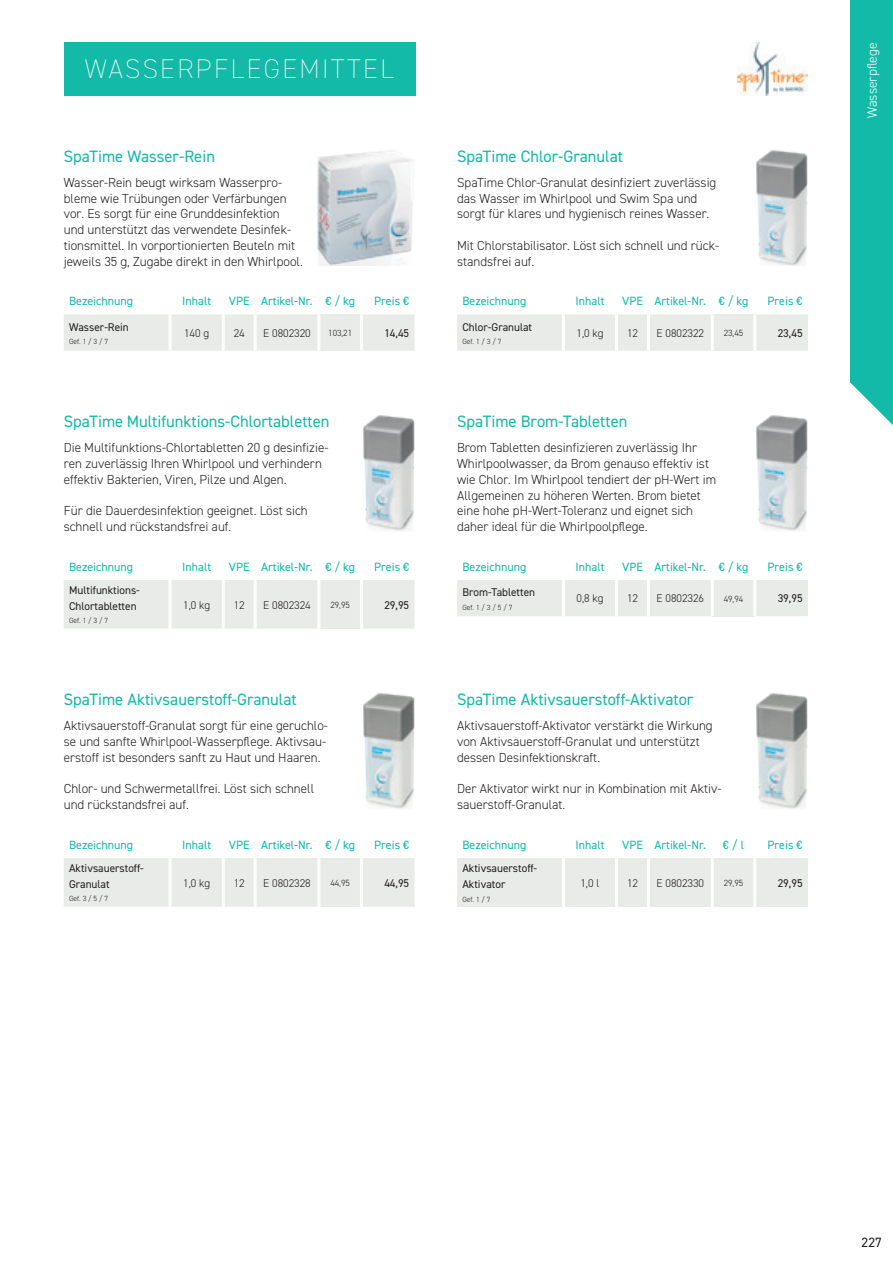
<style>
.page{position:relative;width:893px;height:1263px;background:#fff}
.page>*{position:absolute;margin:0;border:0;box-sizing:border-box;transform-origin:0 0}
.t1{font:200 27px "DIN2014";letter-spacing:.085em;color:#fff}
.t2{font:16.5px "DIN2014";color:#10baa7}
.t3{font:300 13.5px "DIN2014";color:#fff}
.t4{font:13.5px "DIN2014";color:#231f20}
.t5{font:300 13.2px/15.8px "DIN2014";color:#231f20}
.t6{font:12px "DIN2014";color:#10baa7}
.t7{font:11.25px/15.8px "DIN2014";color:#231f20}
.t8{font:300 11.25px "DIN2014";color:#231f20}
.t9{font:300 9px "DIN2014";color:#231f20}
.t10{font:300 7.5px "DIN2014";color:#231f20}
</style>
<div class="page">
<div style="left:850px;top:0;width:43px;height:383px;background:#13baa7"></div>
<svg style="left:851px;top:383px;width:42px;height:42px"></svg>
<div style="left:64px;top:43px;width:351px;height:53px;background:#13baa7"></div>
<img style="left:738px;top:43px;width:70px;height:53px">
<div style="left:64px;top:314px;width:351px;height:37px;background:#e8ebe8"></div>
<div style="left:319px;top:314px;width:42px;height:37px;background:#e8ebe8"></div>
<hr style="left:222px;top:314px;width:3px;height:37px;background:#fff">
<hr style="left:254px;top:314px;width:3px;height:37px;background:#fff">
<hr style="left:317px;top:314px;width:3px;height:37px;background:#fff">
<hr style="left:169px;top:314px;width:3px;height:37px;background:#fff">
<hr style="left:360px;top:314px;width:3px;height:37px;background:#fff">
<div style="left:457px;top:314px;width:351px;height:37px;background:#e8ebe8"></div>
<div style="left:712px;top:314px;width:43px;height:37px;background:#e8ebe8"></div>
<hr style="left:615px;top:314px;width:3px;height:37px;background:#fff">
<hr style="left:647px;top:314px;width:3px;height:37px;background:#fff">
<hr style="left:711px;top:314px;width:3px;height:37px;background:#fff">
<hr style="left:562px;top:314px;width:3px;height:37px;background:#fff">
<hr style="left:753px;top:314px;width:3px;height:37px;background:#fff">
<img style="left:756px;top:150px;width:52px;height:116px">
<img style="left:317px;top:150px;width:97px;height:116px">
<div style="left:64px;top:580px;width:351px;height:49px;background:#e8ebe8"></div>
<div style="left:319px;top:580px;width:42px;height:49px;background:#e8ebe8"></div>
<hr style="left:222px;top:580px;width:3px;height:49px;background:#fff">
<hr style="left:254px;top:580px;width:3px;height:49px;background:#fff">
<hr style="left:317px;top:580px;width:3px;height:49px;background:#fff">
<hr style="left:169px;top:580px;width:3px;height:49px;background:#fff">
<hr style="left:360px;top:580px;width:3px;height:49px;background:#fff">
<img style="left:363px;top:415px;width:52px;height:116px">
<div style="left:457px;top:580px;width:351px;height:36px;background:#e8ebe8"></div>
<div style="left:712px;top:580px;width:43px;height:36px;background:#e8ebe8"></div>
<hr style="left:615px;top:580px;width:3px;height:36px;background:#fff">
<hr style="left:647px;top:580px;width:3px;height:36px;background:#fff">
<hr style="left:711px;top:580px;width:3px;height:36px;background:#fff">
<hr style="left:562px;top:580px;width:3px;height:36px;background:#fff">
<hr style="left:753px;top:580px;width:3px;height:36px;background:#fff">
<img style="left:756px;top:415px;width:52px;height:116px">
<div style="left:64px;top:858px;width:351px;height:49px;background:#e8ebe8"></div>
<div style="left:319px;top:858px;width:42px;height:49px;background:#e8ebe8"></div>
<hr style="left:222px;top:858px;width:3px;height:49px;background:#fff">
<hr style="left:254px;top:858px;width:3px;height:49px;background:#fff">
<hr style="left:317px;top:858px;width:3px;height:49px;background:#fff">
<hr style="left:169px;top:858px;width:3px;height:49px;background:#fff">
<hr style="left:360px;top:858px;width:3px;height:49px;background:#fff">
<img style="left:363px;top:693px;width:52px;height:116px">
<div style="left:457px;top:858px;width:351px;height:49px;background:#e8ebe8"></div>
<div style="left:712px;top:858px;width:43px;height:49px;background:#e8ebe8"></div>
<hr style="left:615px;top:858px;width:3px;height:49px;background:#fff">
<hr style="left:647px;top:858px;width:3px;height:49px;background:#fff">
<hr style="left:711px;top:858px;width:3px;height:49px;background:#fff">
<hr style="left:562px;top:858px;width:3px;height:49px;background:#fff">
<hr style="left:753px;top:858px;width:3px;height:49px;background:#fff">
<img style="left:756px;top:693px;width:52px;height:116px">
<h1 class="t1" style="left:85px;top:53px;width:310px">WASSERPFLEGEMITTEL</h1>
<p class="t2" style="left:64px;top:146px;width:153px">SpaTime Wasser-Rein</p>
<p class="t5" style="left:64px;top:174px;width:241px">Wasser-Rein beugt wirksam Wasserpro&shy;bleme wie Trübungen oder Verfärbungen vor. Es sorgt für eine Grunddesinfektion und unterstützt das verwendete Desinfek&shy;tionsmittel. In vorportionierten Beuteln mit jeweils 35 g, Zugabe direkt in den Whirlpool.</p>
<p class="t6" style="left:69px;top:294px;width:65px">Bezeichnung</p>
<p class="t6" style="left:182px;top:294px;width:30px">Inhalt</p>
<p class="t6" style="left:229px;top:294px;width:128px">VPE Artikel-Nr. € / kg</p>
<p class="t6" style="left:374px;top:294px;width:37px">Preis €</p>
<p class="t7" style="left:69px;top:319px;width:61px">Wasser-Rein</p>
<p class="t10" style="left:69px;top:337px;width:41px">Gef. 1 / 3 / 7</p>
<p class="t8" style="left:184px;top:326px;width:27px">140 g</p>
<p class="t8" style="left:234px;top:326px;width:13px">24</p>
<p class="t8" style="left:263px;top:326px;width:49px">E 0802320</p>
<p class="t9" style="left:328px;top:327px;width:25px">103,21</p>
<p class="t7" style="left:384px;top:325px;width:26px">14,45</p>
<p class="t2" style="left:64px;top:411px;width:267px">SpaTime Multifunktions-Chlortabletten</p>
<p class="t5" style="left:64px;top:440px;width:266px">Die Multifunktions-Chlortabletten 20 g desinfizie&shy;ren zuverlässig Ihren Whirlpool und verhindern effektiv Bakterien, Viren, Pilze und Algen.</p>
<p class="t5" style="left:64px;top:503px;width:245px">Für die Dauerdesinfektion geeignet. Löst sich schnell und rückstandsfrei auf.</p>
<p class="t6" style="left:69px;top:559px;width:65px">Bezeichnung</p>
<p class="t6" style="left:182px;top:559px;width:30px">Inhalt</p>
<p class="t6" style="left:229px;top:559px;width:128px">VPE Artikel-Nr. € / kg</p>
<p class="t6" style="left:374px;top:559px;width:37px">Preis €</p>
<p class="t7" style="left:69px;top:582px;width:72px">Multifunktions-<br>Chlortabletten</p>
<p class="t10" style="left:69px;top:616px;width:41px">Gef. 1 / 3 / 7</p>
<p class="t8" style="left:183px;top:598px;width:29px">1,0 kg</p>
<p class="t8" style="left:234px;top:598px;width:13px">12</p>
<p class="t8" style="left:263px;top:598px;width:49px">E 0802324</p>
<p class="t9" style="left:330px;top:599px;width:21px">29,95</p>
<p class="t7" style="left:384px;top:597px;width:26px">29,95</p>
<p class="t2" style="left:64px;top:689px;width:234px">SpaTime Aktivsauerstoff-Granulat</p>
<p class="t5" style="left:64px;top:718px;width:266px">Aktivsauerstoff-Granulat sorgt für eine geruchlo&shy;se und sanfte Whirlpool-Wasserpflege. Aktivsau&shy;erstoff ist besonders sanft zu Haut und Haaren.</p>
<p class="t5" style="left:64px;top:781px;width:252px">Chlor- und Schwermetallfrei. Löst sich schnell und rückstandsfrei auf.</p>
<p class="t6" style="left:69px;top:837px;width:65px">Bezeichnung</p>
<p class="t6" style="left:182px;top:837px;width:30px">Inhalt</p>
<p class="t6" style="left:229px;top:837px;width:128px">VPE Artikel-Nr. € / kg</p>
<p class="t6" style="left:374px;top:837px;width:37px">Preis €</p>
<p class="t7" style="left:69px;top:860px;width:76px">Aktivsauerstoff-<br>Granulat</p>
<p class="t10" style="left:69px;top:894px;width:41px">Gef. 3 / 5 / 7</p>
<p class="t8" style="left:183px;top:876px;width:29px">1,0 kg</p>
<p class="t8" style="left:234px;top:876px;width:13px">12</p>
<p class="t8" style="left:263px;top:876px;width:49px">E 0802328</p>
<p class="t9" style="left:330px;top:877px;width:21px">44,95</p>
<p class="t7" style="left:384px;top:875px;width:26px">44,95</p>
<p class="t2" style="left:457px;top:146px;width:167px">SpaTime Chlor-Granulat</p>
<p class="t5" style="left:457px;top:174px;width:261px">SpaTime Chlor-Granulat desinfiziert zuverlässig das Wasser im Whirlpool und Swim Spa und sorgt für klares und hygienisch reines Wasser.</p>
<p class="t5" style="left:457px;top:237px;width:264px">Mit Chlorstabilisator. Löst sich schnell und rück&shy;standsfrei auf.</p>
<p class="t6" style="left:462px;top:294px;width:65px">Bezeichnung</p>
<p class="t6" style="left:576px;top:294px;width:30px">Inhalt</p>
<p class="t6" style="left:622px;top:294px;width:128px">VPE Artikel-Nr. € / kg</p>
<p class="t6" style="left:767px;top:294px;width:37px">Preis €</p>
<p class="t7" style="left:462px;top:319px;width:71px">Chlor-Granulat</p>
<p class="t10" style="left:462px;top:337px;width:41px">Gef. 1 / 3 / 7</p>
<p class="t8" style="left:576px;top:326px;width:29px">1,0 kg</p>
<p class="t8" style="left:627px;top:326px;width:13px">12</p>
<p class="t8" style="left:657px;top:326px;width:49px">E 0802322</p>
<p class="t9" style="left:724px;top:327px;width:21px">23,45</p>
<p class="t7" style="left:778px;top:325px;width:26px">23,45</p>
<p class="t2" style="left:457px;top:411px;width:172px">SpaTime Brom-Tabletten</p>
<p class="t5" style="left:457px;top:440px;width:261px">Brom Tabletten desinfizieren zuverlässig Ihr Whirlpoolwasser, da Brom genauso effektiv ist wie Chlor. Im Whirlpool tendiert der pH-Wert im Allgemeinen zu höheren Werten. Brom bietet eine hohe pH-Wert-Toleranz und eignet sich daher ideal für die Whirlpoolpflege.</p>
<p class="t6" style="left:462px;top:559px;width:65px">Bezeichnung</p>
<p class="t6" style="left:576px;top:559px;width:30px">Inhalt</p>
<p class="t6" style="left:622px;top:559px;width:128px">VPE Artikel-Nr. € / kg</p>
<p class="t6" style="left:767px;top:559px;width:37px">Preis €</p>
<p class="t7" style="left:462px;top:584px;width:74px">Brom-Tabletten</p>
<p class="t10" style="left:462px;top:603px;width:51px">Gef. 1 / 3 / 5 / 7</p>
<p class="t8" style="left:576px;top:592px;width:29px">0,8 kg</p>
<p class="t8" style="left:627px;top:592px;width:13px">12</p>
<p class="t8" style="left:657px;top:592px;width:49px">E 0802326</p>
<p class="t9" style="left:724px;top:593px;width:21px">49,94</p>
<p class="t7" style="left:778px;top:590px;width:26px">39,95</p>
<p class="t2" style="left:457px;top:689px;width:238px">SpaTime Aktivsauerstoff-Aktivator</p>
<p class="t5" style="left:457px;top:718px;width:257px">Aktivsauerstoff-Aktivator verstärkt die Wirkung von Aktivsauerstoff-Granulat und unterstützt dessen Desinfektionskraft.</p>
<p class="t5" style="left:457px;top:781px;width:266px">Der Aktivator wirkt nur in Kombination mit Aktiv&shy;sauerstoff-Granulat.</p>
<p class="t6" style="left:462px;top:837px;width:65px">Bezeichnung</p>
<p class="t6" style="left:576px;top:837px;width:30px">Inhalt</p>
<p class="t6" style="left:622px;top:837px;width:85px">VPE Artikel-Nr.</p>
<p class="t6" style="left:723px;top:837px;width:23px">€ / l</p>
<p class="t6" style="left:767px;top:837px;width:37px">Preis €</p>
<p class="t7" style="left:462px;top:860px;width:76px">Aktivsauerstoff-<br>Aktivator</p>
<p class="t10" style="left:462px;top:894px;width:30px">Gef. 1 / 7</p>
<p class="t8" style="left:580px;top:876px;width:21px">1,0 l</p>
<p class="t8" style="left:627px;top:876px;width:13px">12</p>
<p class="t8" style="left:657px;top:876px;width:49px">E 0802330</p>
<p class="t9" style="left:724px;top:877px;width:21px">29,95</p>
<p class="t7" style="left:778px;top:875px;width:26px">29,95</p>
<p class="t3" style="left:864px;top:118px;width:77px;rotate:-90deg">Wasserpflege</p>
<p class="t4" style="left:862px;top:1234px;width:22px">227</p>
</div>
